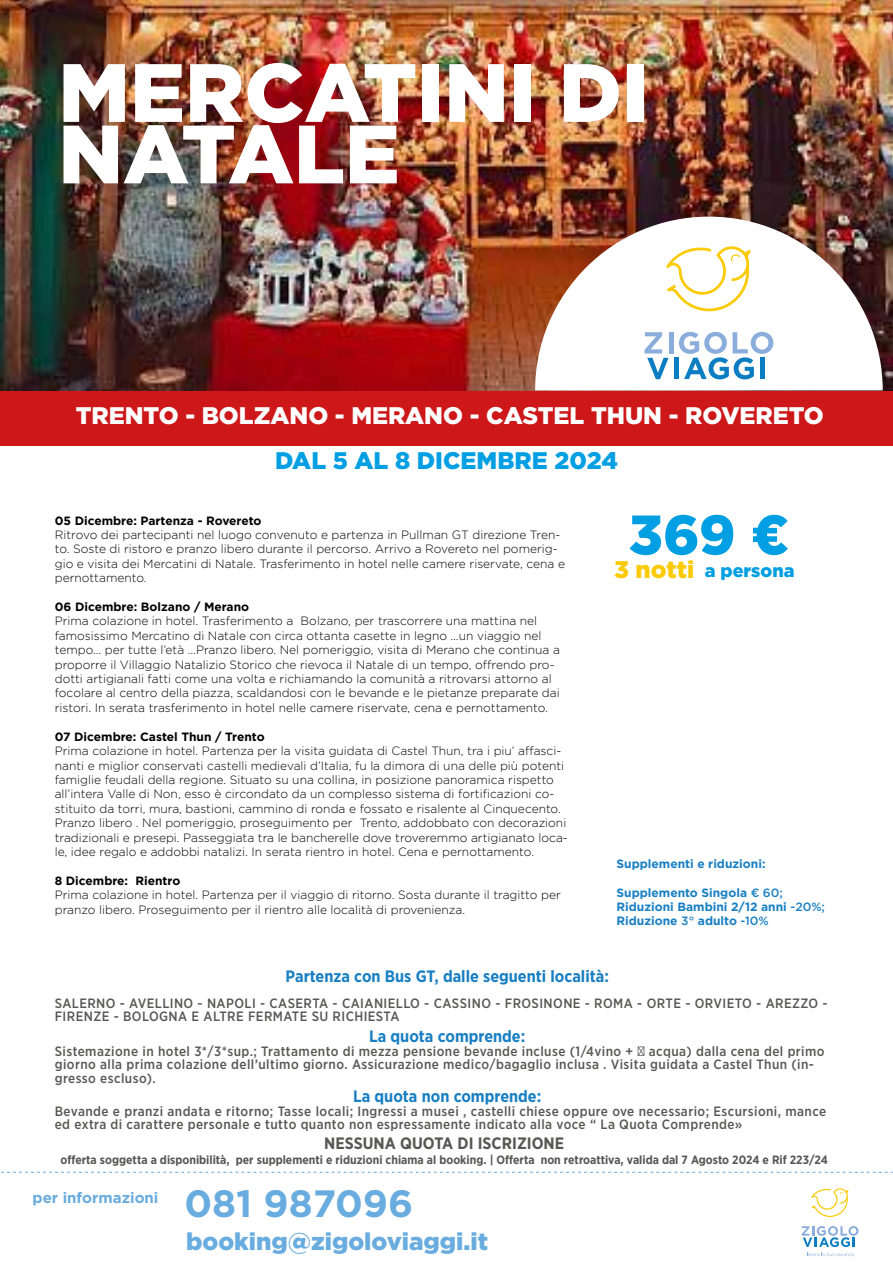
<style>
.page{position:relative;width:893px;height:1263px;background:#fff}
.page>*{position:absolute;margin:0;border:0;box-sizing:border-box;transform-origin:0 0}
.t1{font:900 82.5px/61.5px "Gotham Pro";color:#fff}
.t2{font:900 55.5px "Gotham Pro";color:#009fe3}
.t3{font:700 37.95px "Gotham Pro";color:#69acdf}
.t4{font:900 24.15px "Gotham Pro";color:#69acdf}
.t5{font:900 24px "Gotham Pro";color:#fff}
.t6{font:900 24px "Gotham Pro";color:#009fe3}
.t7{font:900 18px "Gotham Pro";color:#009fe3}
.t8{font:700 16.5px "Gotham Pro Narrow";color:#187fc3}
.t9{font:700 16.5px "Gotham Pro Narrow";color:#575756}
.t10{font:700 15px "Gotham Pro";color:#69acdf}
.t11{font:500 13.5px/13.5px "Gotham Pro Narrow";letter-spacing:.03em;color:#575756}
.t12{font:300 12px/14.4px "Gotham Pro";color:#000}
.t13{font:700 12px "Gotham Pro Narrow";color:#575756}
.t14{font:700 12px "Gotham Pro";color:#000}
.t15{font:700 12px/14.4px "Gotham Pro";color:#187fc3}
.s1{font-size:24px;color:#fbca00}
.s2{font-weight:500}
</style>
<div class="page">
<img style="left:0;top:0;width:893px;height:400px">
<svg style="left:535px;top:217px;width:348px;height:173px"></svg>
<svg style="left:666px;top:246px;width:85px;height:65px"></svg>
<div style="left:669px;top:332px;width:5px;height:21px;background:#8baddc"></div>
<svg style="left:644px;top:332px;width:25px;height:47px"></svg>
<div style="left:674px;top:358px;width:5px;height:21px;background:#0b7ec3"></div>
<svg style="left:679px;top:332px;width:94px;height:47px"></svg>
<div style="left:760px;top:358px;width:5px;height:21px;background:#0b7ec3"></div>
<svg style="left:811px;top:1188px;width:38px;height:29px"></svg>
<svg style="left:802px;top:1226px;width:56px;height:21px"></svg>
<svg style="left:807px;top:1253px;width:47px;height:3px"></svg>
<svg style="left:1px;top:1172px;width:892px;height:1px"></svg>
<div style="left:1px;top:391px;width:892px;height:54px;background:#cd1719"></div>
<h1 class="t1" style="left:58px;top:60px;width:592px">MERCATINI DI<br>NATALE</h1>
<h3 class="t5" style="left:76px;top:402px;width:750px">TRENTO - BOLZANO - MERANO - CASTEL THUN - ROVERETO</h3>
<h3 class="t6" style="left:275px;top:447px;width:344px">DAL 5 AL 8 DICEMBRE 2024</h3>
<p class="t14" style="left:55px;top:513px;width:208px">05 Dicembre: Partenza - Rovereto</p>
<p class="t12" style="left:55px;top:528px;width:512px">Ritrovo dei partecipanti nel luogo convenuto e partenza in Pullman GT direzione Tren&shy;to. Soste di ristoro e pranzo libero durante il percorso. Arrivo a Rovereto nel pomerig&shy;gio e visita dei Mercatini di Natale. Trasferimento in hotel nelle camere riservate, cena e pernottamento.</p>
<p class="t14" style="left:55px;top:600px;width:196px">06 Dicembre: Bolzano / Merano</p>
<p class="t12" style="left:55px;top:614px;width:507px">Prima colazione in hotel. Trasferimento a Bolzano, per trascorrere una mattina nel famosissimo Mercatino di Natale con circa ottanta casette in legno …un viaggio nel tempo… per tutte l’età …Pranzo libero. Nel pomeriggio, visita di Merano che continua a proporre il Villaggio Natalizio Storico che rievoca il Natale di un tempo, offrendo pro&shy;dotti artigianali fatti come una volta e richiamando la comunità a ritrovarsi attorno al focolare al centro della piazza, scaldandosi con le bevande e le pietanze preparate dai ristori. In serata trasferimento in hotel nelle camere riservate, cena e pernottamento.</p>
<p class="t14" style="left:55px;top:729px;width:211px">07 Dicembre: Castel Thun / Trento</p>
<p class="t12" style="left:55px;top:744px;width:515px">Prima colazione in hotel. Partenza per la visita guidata di Castel Thun, tra i piu’ affasci&shy;nanti e miglior conservati castelli medievali d’Italia, fu la dimora di una delle più potenti famiglie feudali della regione. Situato su una collina, in posizione panoramica rispetto all’intera Valle di Non, esso è circondato da un complesso sistema di fortificazioni co&shy;stituito da torri, mura, bastioni, cammino di ronda e fossato e risalente al Cinquecento.<br>Pranzo libero . Nel pomeriggio, proseguimento per Trento, addobbato con decorazioni tradizionali e presepi. Passeggiata tra le bancherelle dove troveremmo artigianato loca&shy;le, idee regalo e addobbi natalizi. In serata rientro in hotel. Cena e pernottamento.</p>
<p class="t14" style="left:55px;top:873px;width:127px">8 Dicembre: Rientro</p>
<p class="t12" style="left:55px;top:888px;width:508px">Prima colazione in hotel. Partenza per il viaggio di ritorno. Sosta durante il tragitto per pranzo libero. Proseguimento per il rientro alle località di provenienza.</p>
<h2 class="t2" style="left:628px;top:503px;width:162px">369 €</h2>
<h3 class="t7" style="left:614px;top:561px;width:182px"><span class="s1">3 notti</span> a persona</h3>
<p class="t15" style="left:617px;top:856px;width:150px">Supplementi e riduzioni:</p>
<p class="t15" style="left:617px;top:885px;width:210px">Supplemento Singola <span class="s2">€ 60;<br></span>Riduzioni Bambini 2/12 anni <span class="s2">-20%;<br></span>Riduzione <span class="s2">3°</span> adulto <span class="s2">-10%</span></p>
<h3 class="t8" style="left:286px;top:967px;width:325px">Partenza con Bus GT, dalle seguenti località:</h3>
<p class="t11" style="left:55px;top:996px;width:774px">SALERNO - AVELLINO - NAPOLI - CASERTA - CAIANIELLO - CASSINO - FROSINONE - ROMA - ORTE - ORVIETO - AREZZO -<br>FIRENZE - BOLOGNA E ALTRE FERMATE SU RICHIESTA</p>
<h3 class="t8" style="left:369px;top:1027px;width:158px">La quota comprende:</h3>
<p class="t11" style="left:55px;top:1044px;width:771px">Sistemazione in hotel 3*/3*sup.; Trattamento di mezza pensione bevande incluse (1/4vino + ½ acqua) dalla cena del primo giorno alla prima colazione dell’ultimo giorno. Assicurazione medico/bagaglio inclusa . Visita guidata a Castel Thun (in&shy;gresso escluso).</p>
<h3 class="t8" style="left:353px;top:1087px;width:190px">La quota non comprende:</h3>
<p class="t11" style="left:55px;top:1104px;width:773px">Bevande e pranzi andata e ritorno; Tasse locali; Ingressi a musei , castelli chiese oppure ove necessario; Escursioni, mance ed extra di carattere personale e tutto quanto non espressamente indicato alla voce “ La Quota Comprende»</p>
<h3 class="t9" style="left:324px;top:1134px;width:242px">NESSUNA QUOTA DI ISCRIZIONE</h3>
<p class="t13" style="left:61px;top:1153px;width:769px">offerta soggetta a disponibilità, per supplementi e riduzioni chiama al booking. | Offerta non retroattiva, valida dal 7 Agosto 2024 e Rif 223/24</p>
<p class="t10" style="left:33px;top:1189px;width:127px">per informazioni</p>
<h3 class="t3" style="left:184px;top:1181px;width:230px">081 987096</h3>
<h3 class="t4" style="left:186px;top:1227px;width:303px">booking@zigoloviaggi.it</h3>
</div>
